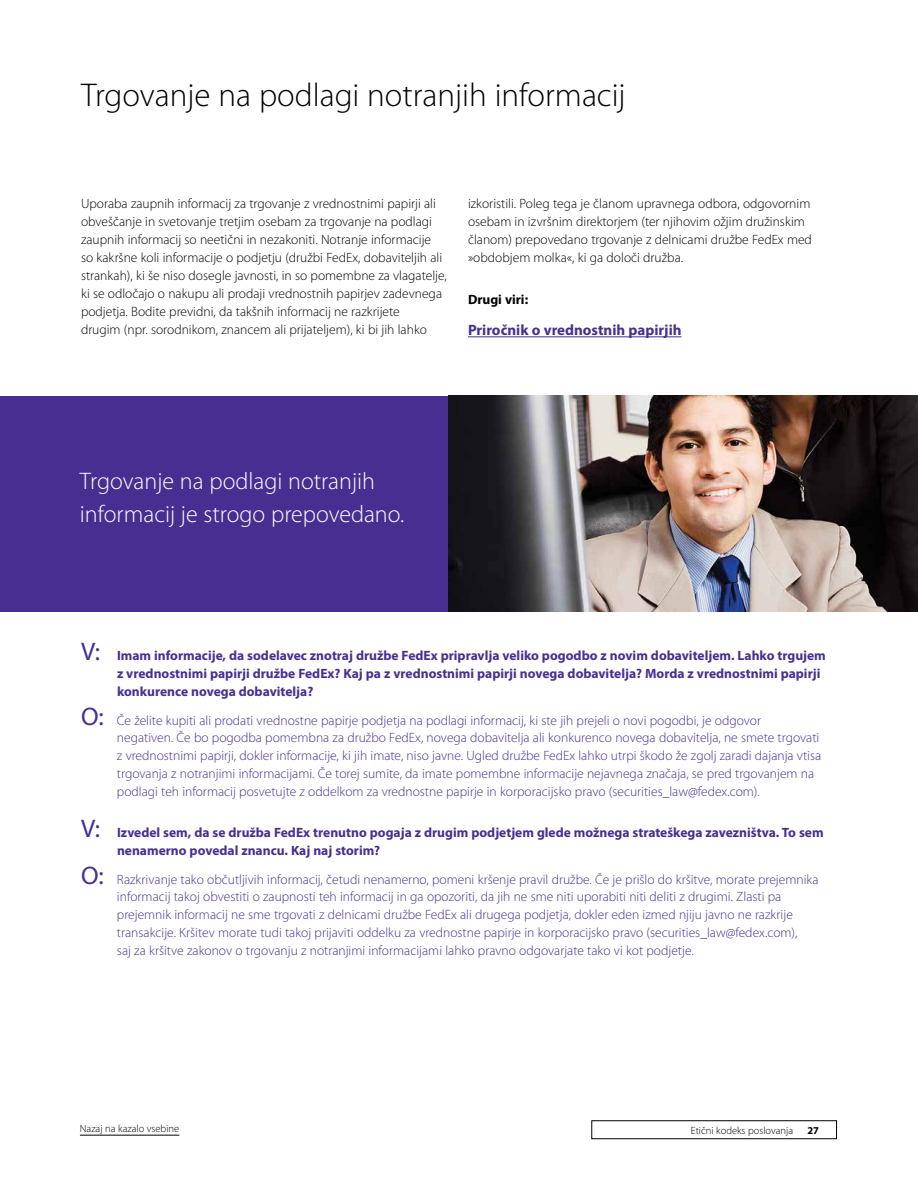
<style>
.page{position:relative;width:918px;height:1188px;background:#fff}
.page>*{position:absolute;margin:0;border:0;box-sizing:border-box;transform-origin:0 0}
.t1{font:300 33px "Myriad Pro";color:#000}
.t2{font:300 24px/33px "Myriad Pro";color:#fff}
.t3{font:700 15px "Myriad Pro";color:#472f92}
.t4{font:300 13.5px/18px "Myriad Pro";color:#472f92}
.t5{font:300 13.5px/18px "Myriad Pro";color:#000}
.t6{font:700 13.5px/18px "Myriad Pro";color:#472f92}
.t7{font:700 13.5px "Myriad Pro";color:#000}
.t8{font:300 10.5px "Myriad Pro";color:#000}
.t9{font:700 10.5px "Myriad Pro";color:#000}
.s1{font-weight:400;font-size:25.5px}
</style>
<div class="page">
<div style="left:592px;top:1121px;width:245px;height:18px;border:1px solid #000"></div>
<hr style="left:80px;top:1135px;width:99px;height:1px;background:#000">
<hr style="left:468px;top:336px;width:214px;height:1px;background:#472f92">
<div style="left:0;top:396px;width:467px;height:216px;background:#472f92"></div>
<img style="left:449px;top:396px;width:469px;height:216px">
<h1 class="t1" style="left:81px;top:75px;width:546px">Trgovanje na podlagi notranjih informacij</h1>
<p class="t5" style="left:81px;top:194px;width:367px">Uporaba zaupnih informacij za trgovanje z vrednostnimi papirji ali obveščanje in svetovanje tretjim osebam za trgovanje na podlagi zaupnih informacij so neetični in nezakoniti. Notranje informacije<br>so kakršne koli informacije o podjetju (družbi FedEx, dobaviteljih ali strankah), ki še niso dosegle javnosti, in so pomembne za vlagatelje, ki se odločajo o nakupu ali prodaji vrednostnih papirjev zadevnega podjetja. Bodite previdni, da takšnih informacij ne razkrijete<br>drugim (npr. sorodnikom, znancem ali prijateljem), ki bi jih lahko</p>
<p class="t5" style="left:468px;top:194px;width:345px">izkoristili. Poleg tega je članom upravnega odbora, odgovornim osebam in izvršnim direktorjem (ter njihovim ožjim družinskim članom) prepovedano trgovanje z delnicami družbe FedEx med »obdobjem molka«, ki ga določi družba.</p>
<p class="t7" style="left:468px;top:291px;width:62px">Drugi viri:</p>
<p class="t3" style="left:468px;top:320px;width:215px">Priročnik o vrednostnih papirjih</p>
<h2 class="t2" style="left:80px;top:464px;width:326px">Trgovanje na podlagi notranjih informacij je strogo prepovedano.</h2>
<p class="t6" style="left:117px;top:646px;width:710px;text-indent:-36px"><span class="s1">V:</span> Imam informacije, da sodelavec znotraj družbe FedEx pripravlja veliko pogodbo z novim dobaviteljem. Lahko trgujem z vrednostnimi papirji družbe FedEx? Kaj pa z vrednostnimi papirji novega dobavitelja? Morda z vrednostnimi papirji konkurence novega dobavitelja?</p>
<p class="t4" style="left:117px;top:711px;width:706px;text-indent:-36px"><span class="s1">O:</span> Če želite kupiti ali prodati vrednostne papirje podjetja na podlagi informacij, ki ste jih prejeli o novi pogodbi, je odgovor<br>negativen. Če bo pogodba pomembna za družbo FedEx, novega dobavitelja ali konkurenco novega dobavitelja, ne smete trgovati z vrednostnimi papirji, dokler informacije, ki jih imate, niso javne. Ugled družbe FedEx lahko utrpi škodo že zgolj zaradi dajanja vtisa trgovanja z notranjimi informacijami. Če torej sumite, da imate pomembne informacije nejavnega značaja, se pred trgovanjem na podlagi teh informacij posvetujte z oddelkom za vrednostne papirje in korporacijsko pravo (securities_law@fedex.com).</p>
<p class="t6" style="left:117px;top:823px;width:708px;text-indent:-36px"><span class="s1">V:</span> Izvedel sem, da se družba FedEx trenutno pogaja z drugim podjetjem glede možnega strateškega zavezništva. To sem nenamerno povedal znancu. Kaj naj storim?</p>
<p class="t4" style="left:117px;top:870px;width:703px;text-indent:-36px"><span class="s1">O:</span> Razkrivanje tako občutljivih informacij, četudi nenamerno, pomeni kršenje pravil družbe. Če je prišlo do kršitve, morate prejemnika informacij takoj obvestiti o zaupnosti teh informacij in ga opozoriti, da jih ne sme niti uporabiti niti deliti z drugimi. Zlasti pa prejemnik informacij ne sme trgovati z delnicami družbe FedEx ali drugega podjetja, dokler eden izmed njiju javno ne razkrije transakcije. Kršitev morate tudi takoj prijaviti oddelku za vrednostne papirje in korporacijsko pravo (securities_law@fedex.com),<br>saj za kršitve zakonov o trgovanju z notranjimi informacijami lahko pravno odgovarjate tako vi kot podjetje.</p>
<p class="t8" style="left:80px;top:1122px;width:101px">Nazaj na kazalo vsebine</p>
<p class="t8" style="left:691px;top:1124px;width:104px">Etični kodeks poslovanja</p>
<p class="t9" style="left:807px;top:1123px;width:13px">27</p>
</div>
